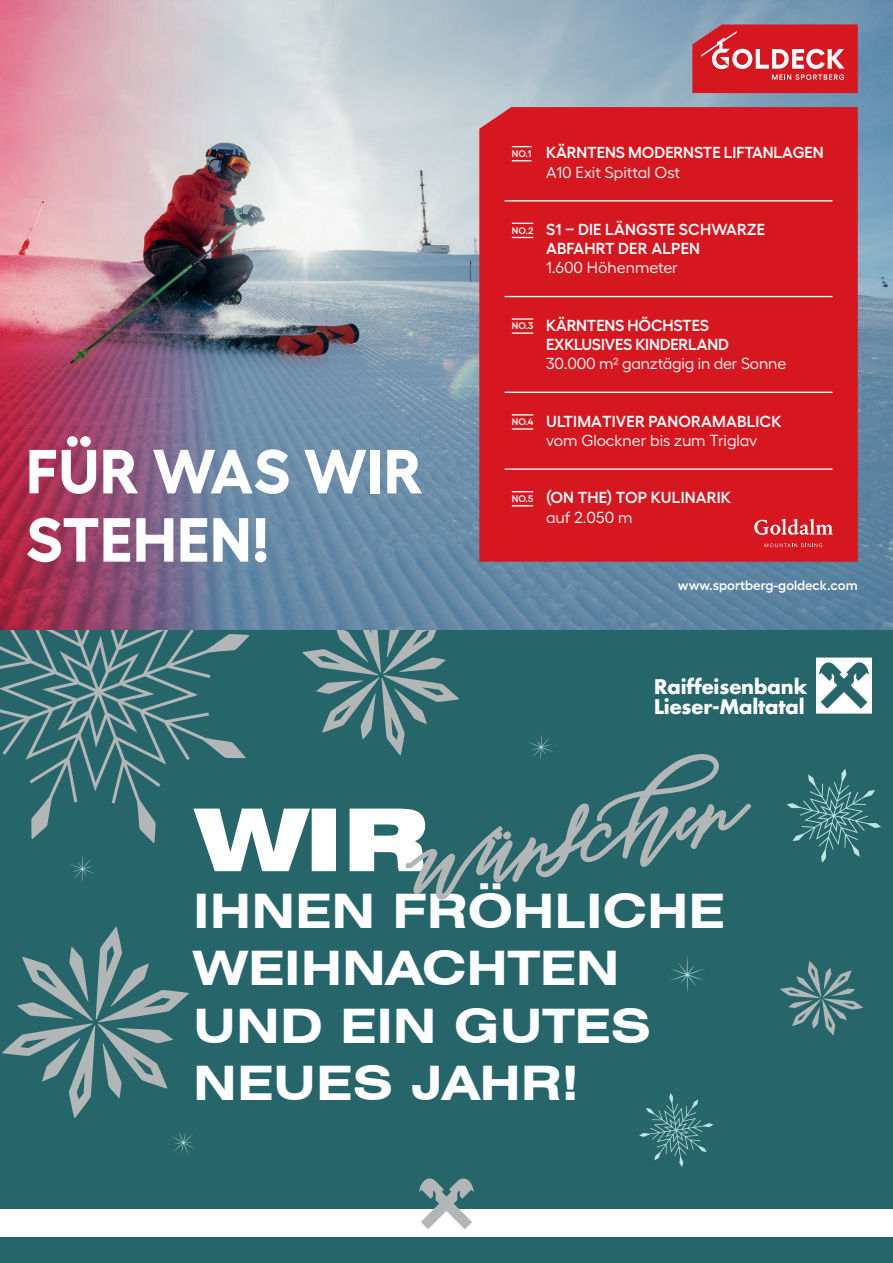
<style>
.page{position:relative;width:893px;height:1263px;background:#fff}
.page>*{position:absolute;margin:0;border:0;box-sizing:border-box;transform-origin:0 0}
.t1{font:700 62.1px/68.2px "Hellix";letter-spacing:.01em;color:#fff}
.t2{font:700 expanded 47.7px/57.2px "Swiss 721 BT";color:#fff}
.t3{font:700 19.65px/20.2px "Futura Std";letter-spacing:-.005em;color:#fff}
.t4{font:600 15.9px/19.2px "Hellix";letter-spacing:-.005em;color:#fff}
.t5{font:15.9px "Hellix";color:#fff}
.t6{font:600 13.65px "Hellix";color:#fff}
.t7{font:600 9.6px "Hellix";letter-spacing:.005em;color:#fff}
</style>
<div class="page">
<img style="left:515px;top:0;width:378px;height:630px">
<svg style="left:692px;top:24px;width:166px;height:69px;background:#d93a42"></svg>
<div style="left:515px;top:107px;width:343px;height:455px;background:#d7171f"></div>
<hr style="left:505px;top:200px;width:327px;height:1px;background:#fff">
<hr style="left:505px;top:296px;width:327px;height:1px;background:#fff">
<hr style="left:505px;top:468px;width:327px;height:2px;background:#fff">
<hr style="left:505px;top:392px;width:327px;height:1px;background:#fff">
<svg style="left:515px;top:160px;width:17px;height:1px"></svg>
<svg style="left:515px;top:146px;width:17px;height:1px"></svg>
<svg style="left:515px;top:237px;width:18px;height:1px"></svg>
<svg style="left:515px;top:223px;width:18px;height:1px"></svg>
<hr style="left:512px;top:332px;width:21px;height:2px;background:#fff">
<hr style="left:512px;top:318px;width:21px;height:2px;background:#fff">
<hr style="left:512px;top:428px;width:21px;height:2px;background:#fff">
<svg style="left:515px;top:414px;width:18px;height:1px"></svg>
<svg style="left:515px;top:505px;width:18px;height:1px"></svg>
<svg style="left:515px;top:491px;width:18px;height:1px"></svg>
<img style="left:0;top:0;width:515px;height:630px">
<svg style="left:754px;top:519px;width:79px;height:16px"></svg>
<svg style="left:764px;top:543px;width:58px;height:4px"></svg>
<div style="left:0;top:630px;width:893px;height:633px;background:#26666b"></div>
<svg style="left:205px;top:809px;width:198px;height:62px"></svg>
<svg style="left:403px;top:754px;width:348px;height:371px"></svg>
<svg style="left:816px;top:657px;width:56px;height:57px"></svg>
<div style="left:0;top:1209px;width:893px;height:28px;background:#fff"></div>
<svg style="left:419px;top:1178px;width:55px;height:51px"></svg>
<svg style="left:2px;top:927px;width:187px;height:191px"></svg>
<svg style="left:302px;top:630px;width:157px;height:125px"></svg>
<svg style="left:780px;top:961px;width:83px;height:74px"></svg>
<svg style="left:0;top:630px;width:250px;height:213px"></svg>
<svg style="left:639px;top:1093px;width:74px;height:74px"></svg>
<svg style="left:787px;top:768px;width:94px;height:95px"></svg>
<svg style="left:668px;top:955px;width:38px;height:39px"></svg>
<svg style="left:172px;top:1131px;width:23px;height:24px"></svg>
<svg style="left:527px;top:734px;width:28px;height:28px"></svg>
<svg style="left:70px;top:855px;width:25px;height:27px"></svg>
<h1 class="t1" style="left:26px;top:430px;width:399px">FÜR WAS WIR<br>STEHEN!</h1>
<p class="t7" style="left:512px;top:146px;width:21px">NO.1</p>
<p class="t4" style="left:546px;top:142px;width:279px">KÄRNTENS MODERNSTE LIFTANLAGEN</p>
<p class="t5" style="left:546px;top:160px;width:135px">A10 Exit Spittal Ost</p>
<p class="t7" style="left:512px;top:223px;width:23px">NO.2</p>
<p class="t4" style="left:546px;top:218px;width:221px">S1 – DIE LÄNGSTE SCHWARZE<br>ABFAHRT DER ALPEN</p>
<p class="t5" style="left:546px;top:256px;width:133px">1.600 Höhenmeter</p>
<p class="t7" style="left:512px;top:318px;width:23px">NO.3</p>
<p class="t4" style="left:546px;top:314px;width:184px">KÄRNTENS HÖCHSTES<br>EXKLUSIVES KINDERLAND</p>
<p class="t5" style="left:546px;top:352px;width:242px">30.000 m² ganztägig in der Sonne</p>
<p class="t7" style="left:512px;top:414px;width:23px">NO.4</p>
<p class="t4" style="left:546px;top:410px;width:237px">ULTIMATIVER PANORAMABLICK</p>
<p class="t5" style="left:546px;top:428px;width:213px">vom Glockner bis zum Triglav</p>
<p class="t7" style="left:512px;top:491px;width:23px">NO.5</p>
<p class="t4" style="left:546px;top:486px;width:187px">(ON THE) TOP KULINARIK</p>
<p class="t5" style="left:546px;top:505px;width:88px">auf 2.050 m</p>
<p class="t6" style="left:678px;top:574px;width:181px">www.sportberg-goldeck.com</p>
<p class="t3" style="left:654px;top:676px;width:154px">Raiffeisenbank<br>Lieser-Maltatal</p>
<h2 class="t2" style="left:193px;top:882px;width:533px">IHNEN FRÖHLICHE<br>WEIHNACHTEN<br>UND EIN GUTES<br>NEUES JAHR!</h2>
</div>
